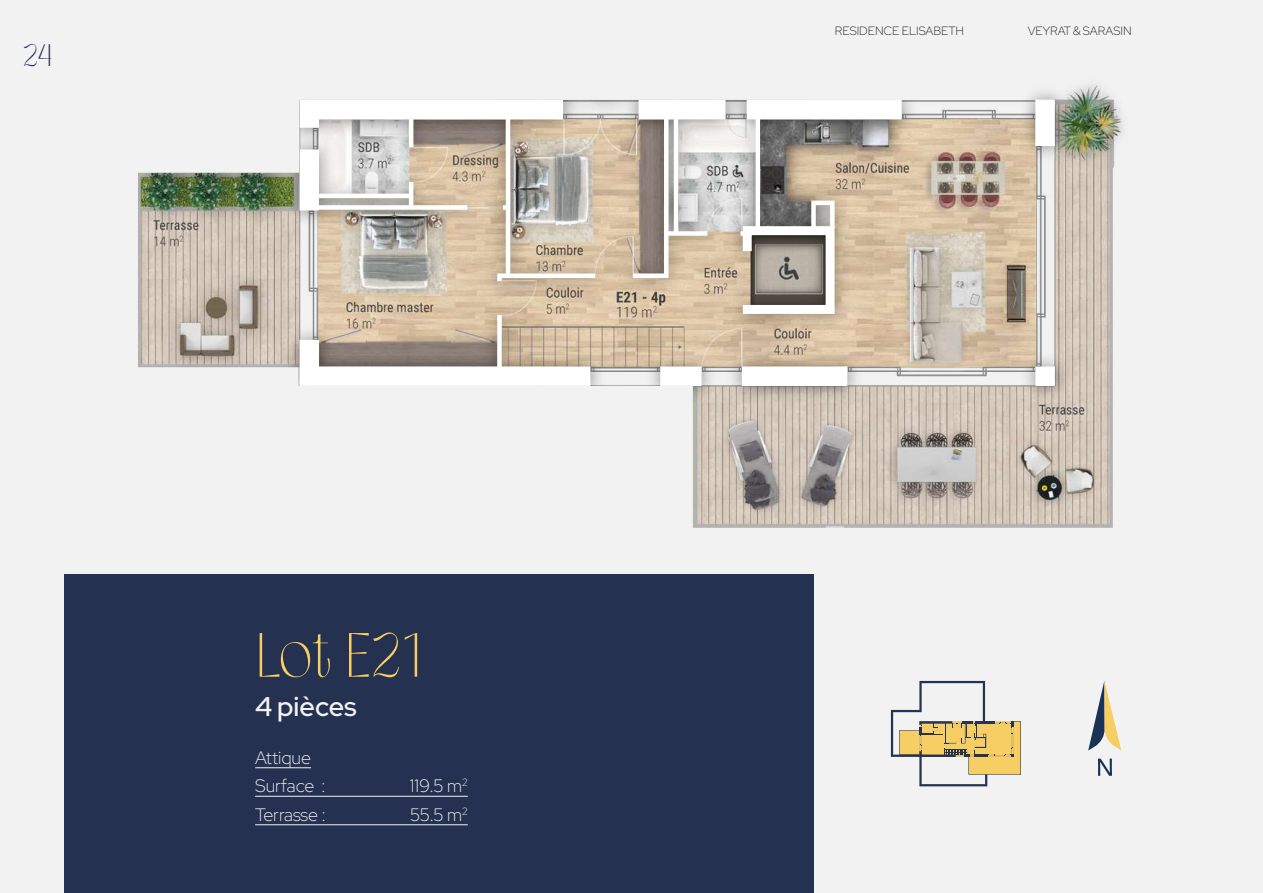
<style>
.page{position:relative;width:1263px;height:893px;background:#f2f2f2}
.page>*{position:absolute;margin:0;border:0;box-sizing:border-box;transform-origin:0 0}
.t1{font:60px "The Saroja";letter-spacing:-.01em;color:#f7ce63}
.t2{font:30px "The Saroja";color:#243151}
.t3{font:500 27px "Red Hat Display";color:#f2f2f2}
.t4{font:300 18px/28.5px "Red Hat Display";color:#f2f2f2}
.t5{font:300 12px "Red Hat Display";color:#231f20}
</style>
<div class="page">
<div style="left:64px;top:574px;width:750px;height:319px;background:#243151"></div>
<svg style="left:1088px;top:681px;width:33px;height:70px"></svg>
<svg style="left:1098px;top:759px;width:14px;height:17px"></svg>
<hr style="left:255px;top:767px;width:56px;height:1px;background:#f2f2f2">
<hr style="left:255px;top:796px;width:213px;height:1px;background:#f2f2f2">
<hr style="left:255px;top:824px;width:213px;height:1px;background:#f2f2f2">
<img style="left:138px;top:84px;width:985px;height:444px">
<div style="left:1035px;top:100px;width:20px;height:46px;background:#fff"></div>
<div style="left:1035px;top:366px;width:20px;height:20px;background:#fff"></div>
<div style="left:742px;top:366px;width:105px;height:20px;background:#fff"></div>
<div style="left:660px;top:366px;width:42px;height:20px;background:#fff"></div>
<svg style="left:290px;top:320px;width:320px;height:76px"></svg>
<div style="left:299px;top:149px;width:20px;height:61px;background:#fff"></div>
<svg style="left:290px;top:90px;width:293px;height:57px"></svg>
<div style="left:638px;top:100px;width:87px;height:19px;background:#fff"></div>
<div style="left:747px;top:100px;width:155px;height:19px;background:#fff"></div>
<svg style="left:628px;top:110px;width:43px;height:170px;background:#ada096"></svg>
<div style="left:666px;top:231px;width:41px;height:5px;background:#fff"></div>
<hr style="left:674px;top:119px;width:4px;height:114px;background:#fff">
<div style="left:755px;top:119px;width:5px;height:114px;background:#fff"></div>
<hr style="left:506px;top:119px;width:4px;height:157px;background:#fff">
<svg style="left:495px;top:271px;width:105px;height:15px"></svg>
<div style="left:497px;top:315px;width:5px;height:55px;background:#fff"></div>
<svg style="left:503px;top:205px;width:3px;height:5px"></svg>
<div style="left:316px;top:205px;width:151px;height:5px;background:#fff"></div>
<hr style="left:409px;top:182px;width:4px;height:25px;background:#fff">
<hr style="left:409px;top:116px;width:4px;height:32px;background:#fff">
<hr style="left:317px;top:194px;width:94px;height:4px;background:#fff">
<svg style="left:734px;top:198px;width:105px;height:120px"></svg>
<svg style="left:891px;top:681px;width:130px;height:105px"></svg>
<h2 class="t2" style="left:23px;top:37px;width:32px">24</h2>
<h1 class="t1" style="left:255px;top:619px;width:168px">Lot E21</h1>
<h3 class="t3" style="left:255px;top:689px;width:103px">4 pièces</h3>
<p class="t4" style="left:255px;top:743px;width:72px">Attique<br>Surface :</p>
<p class="t4" style="left:410px;top:771px;width:59px">119.5 m<sup>2</sup></p>
<p class="t4" style="left:255px;top:800px;width:72px">Terrasse :</p>
<p class="t4" style="left:410px;top:800px;width:59px">55.5 m<sup>2</sup></p>
<p class="t5" style="left:835px;top:23px;width:131px">RESIDENCE ELISABETH</p>
<p class="t5" style="left:1028px;top:23px;width:106px">VEYRAT &amp; SARASIN</p>
</div>
